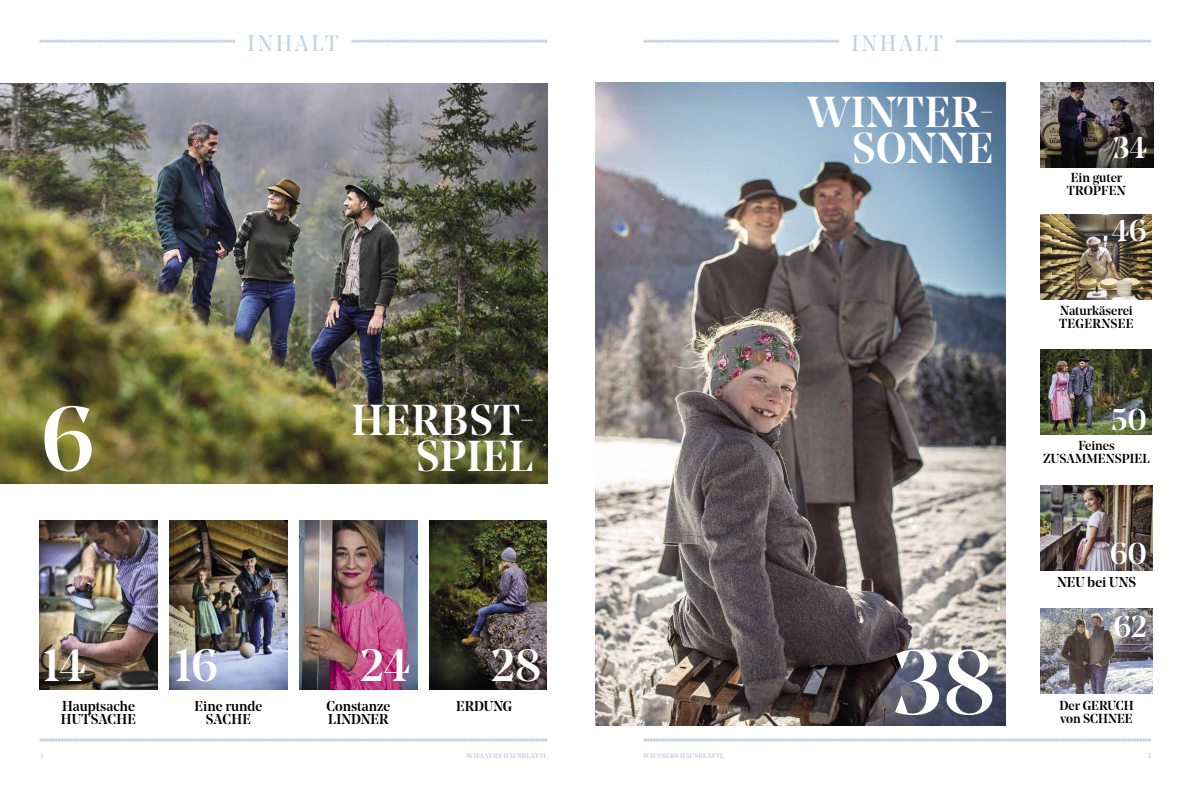
<style>
.page{position:relative;width:1191px;height:794px;background:#fff}
.page>*{position:absolute;margin:0;border:0;box-sizing:border-box;transform-origin:0 0}
.t1{font:500 90.8px "Noe Display";color:#fff}
.t2{font:500 45px "Noe Display";letter-spacing:-.015em;color:#fff}
.t3{font:500 43px/35.8px "Noe Display";letter-spacing:.02em;color:#fff;text-align:right}
.t4{font:500 30px "Noe Display";letter-spacing:-.01em;color:#fff}
.t5{font:22.4px "Noe Display";letter-spacing:.12em;color:#c4d2e0}
.t6{font:500 14.2px/13px "Noe Display";color:#000}
.t7{font:500 13px/13px "Noe Display";color:#000;text-align:center}
.t8{font:700 6.5px "Noe Display";letter-spacing:.04em;color:#c4d2e0}
</style>
<div class="page">
<svg style="left:39px;top:738px;width:508px;height:3px"></svg>
<svg style="left:643px;top:738px;width:508px;height:3px"></svg>
<img style="left:40px;top:520px;width:118px;height:169px">
<img style="left:595px;top:82px;width:410px;height:644px">
<img style="left:299px;top:520px;width:118px;height:169px">
<img style="left:429px;top:520px;width:117px;height:169px">
<img style="left:1040px;top:214px;width:111px;height:85px">
<img style="left:1040px;top:349px;width:111px;height:85px">
<img style="left:1040px;top:485px;width:112px;height:85px">
<img style="left:1040px;top:608px;width:112px;height:85px">
<img style="left:0;top:83px;width:547px;height:400px">
<img style="left:170px;top:520px;width:117px;height:169px">
<img style="left:1040px;top:82px;width:113px;height:85px">
<svg style="left:351px;top:39px;width:196px;height:4px"></svg>
<svg style="left:955px;top:39px;width:196px;height:4px"></svg>
<svg style="left:39px;top:39px;width:196px;height:4px"></svg>
<svg style="left:643px;top:39px;width:196px;height:4px"></svg>
<h3 class="t5" style="left:247px;top:29px;width:93px">INHALT</h3>
<h3 class="t5" style="left:851px;top:29px;width:93px">INHALT</h3>
<h1 class="t1" style="left:40px;top:382px;width:56px">6</h1>
<h3 class="t3" style="left:351px;top:401px;width:185px">HERBST-<br>SPIEL</h3>
<h2 class="t2" style="left:43px;top:636px;width:45px">14</h2>
<h2 class="t2" style="left:174px;top:636px;width:45px">16</h2>
<h2 class="t2" style="left:360px;top:637px;width:52px">24</h2>
<h2 class="t2" style="left:491px;top:637px;width:52px">28</h2>
<p class="t6" style="left:61px;top:699px;width:77px">Hauptsache<br>HUTSACHE</p>
<p class="t6" style="left:195px;top:699px;width:69px;text-align:center">Eine runde<br>SACHE</p>
<p class="t6" style="left:326px;top:699px;width:65px">Constanze<br>LINDNER</p>
<p class="t6" style="left:456px;top:699px;width:58px">ERDUNG</p>
<h3 class="t3" style="left:807px;top:93px;width:188px">WINTER-<br>SONNE</h3>
<h1 class="t1" style="left:892px;top:625px;width:104px">38</h1>
<h3 class="t4" style="left:1113px;top:129px;width:35px">34</h3>
<p class="t7" style="left:1066px;top:171px;width:61px">Ein guter<br>TROPFEN</p>
<h3 class="t4" style="left:1111px;top:212px;width:37px">46</h3>
<p class="t7" style="left:1059px;top:303px;width:76px;text-align:left">Naturkäserei<br>TEGERNSEE</p>
<h3 class="t4" style="left:1111px;top:401px;width:37px">50</h3>
<p class="t7" style="left:1043px;top:439px;width:108px">Feines<br>ZUSAMMENSPIEL</p>
<h3 class="t4" style="left:1109px;top:535px;width:39px">60</h3>
<p class="t6" style="left:1057px;top:575px;width:81px">NEU bei UNS</p>
<h3 class="t4" style="left:1113px;top:607px;width:35px">62</h3>
<p class="t7" style="left:1059px;top:699px;width:76px;text-align:left">Der GERUCH von SCHNEE</p>
<p class="t8" style="left:40px;top:751px;width:5px">4</p>
<p class="t8" style="left:467px;top:751px;width:82px">WIESNERS HAUSBLATTL</p>
<p class="t8" style="left:643px;top:751px;width:82px">WIESNERS HAUSBLATTL</p>
<p class="t8" style="left:1147px;top:751px;width:5px">5</p>
</div>
